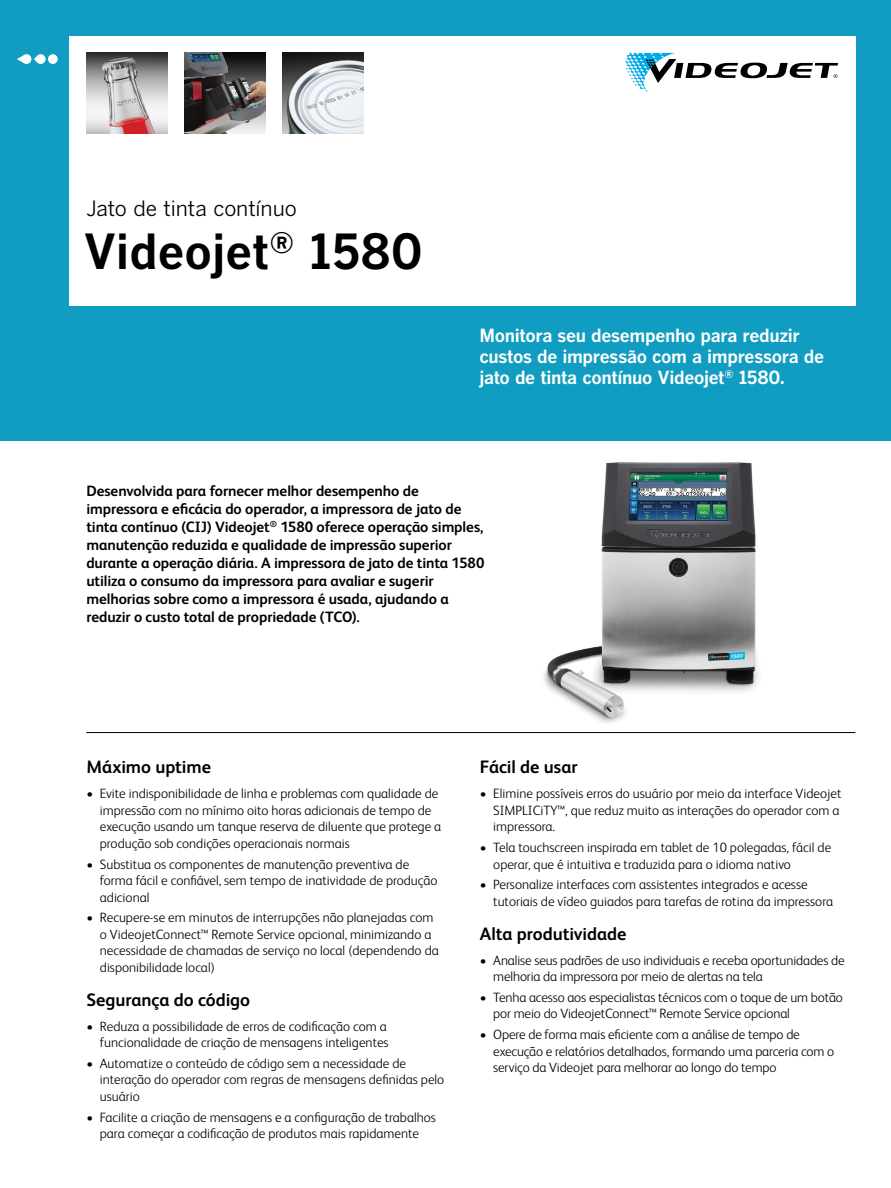
<style>
.page{position:relative;width:891px;height:1188px;background:#fff}
.page>*{position:absolute;margin:0;border:0;box-sizing:border-box;transform-origin:0 0}
.t1{font:700 48px "Benton Gothic";color:#000}
.t2{font:21px "Benton Gothic";letter-spacing:-.005em;color:#000}
.t3{font:700 18px/21px "Benton Gothic";letter-spacing:-.02em;color:#fff}
.t4{font:700 18px "FS Albert Pro";letter-spacing:-.005em;color:#000}
.t5{font:700 15px/18px "FS Albert Pro";letter-spacing:-.005em;color:#000}
.t6{font:300 13.5px/16.5px "FS Albert Pro";color:#000}
</style>
<div class="page">
<div style="left:0;top:0;width:891px;height:441px;background:#109dc1"></div>
<div style="left:69px;top:36px;width:786px;height:270px;background:#fff"></div>
<div style="left:48px;top:54px;width:10px;height:10px;background:#fff;border-radius:50%"></div>
<svg style="left:17px;top:54px;width:29px;height:10px"></svg>
<hr style="left:86px;top:732px;width:769px;height:1px;background:#000">
<img style="left:283px;top:53px;width:81px;height:81px">
<img style="left:86px;top:53px;width:81px;height:81px">
<svg style="left:625px;top:53px;width:213px;height:39px"></svg>
<img style="left:543px;top:462px;width:216px;height:261px">
<img style="left:185px;top:53px;width:81px;height:81px">
<h2 class="t2" style="left:86px;top:197px;width:212px">Jato de tinta contínuo</h2>
<h1 class="t1" style="left:84px;top:224px;width:341px">Videojet<sup>®</sup> 1580</h1>
<h3 class="t3" style="left:480px;top:325px;width:346px">Monitora seu desempenho para reduzir custos de impressão com a impressora de jato de tinta contínuo Videojet<sup>®</sup> 1580.</h3>
<p class="t5" style="left:86px;top:481px;width:400px">Desenvolvida para fornecer melhor desempenho de impressora e eficácia do operador, a impressora de jato de tinta contínuo (CIJ) Videojet<sup>®</sup> 1580 oferece operação simples, manutenção reduzida e qualidade de impressão superior durante a operação diária. A impressora de jato de tinta 1580 utiliza o consumo da impressora para avaliar e sugerir melhorias sobre como a impressora é usada, ajudando a reduzir o custo total de propriedade (TCO).</p>
<h3 class="t4" style="left:86px;top:755px;width:126px">Máximo uptime</h3>
<p class="t6" style="left:100px;top:785px;width:343px;text-indent:-14px">• Evite indisponibilidade de linha e problemas com qualidade de impressão com no mínimo oito horas adicionais de tempo de execução usando um tanque reserva de diluente que protege a produção sob condições operacionais normais</p>
<p class="t6" style="left:100px;top:855px;width:339px;text-indent:-14px">• Substitua os componentes de manutenção preventiva de forma fácil e confiável, sem tempo de inatividade de produção adicional</p>
<p class="t6" style="left:100px;top:909px;width:340px;text-indent:-14px">• Recupere-se em minutos de interrupções não planejadas com o VideojetConnect™ Remote Service opcional, minimizando a necessidade de chamadas de serviço no local (dependendo da disponibilidade local)</p>
<h3 class="t4" style="left:86px;top:987px;width:165px">Segurança do código</h3>
<p class="t6" style="left:86px;top:1017px;width:304px;text-align:right">• Reduza a possibilidade de erros de codificação com a funcionalidade de criação de mensagens inteligentes</p>
<p class="t6" style="left:100px;top:1054px;width:346px;text-indent:-14px">• Automatize o conteúdo de código sem a necessidade de interação do operador com regras de mensagens definidas pelo usuário</p>
<p class="t6" style="left:86px;top:1108px;width:351px;text-align:center">• Facilite a criação de mensagens e a configuração de trabalhos para começar a codificação de produtos mais rapidamente</p>
<h3 class="t4" style="left:480px;top:755px;width:99px">Fácil de usar</h3>
<p class="t6" style="left:493px;top:785px;width:350px;text-indent:-14px">• Elimine possíveis erros do usuário por meio da interface Videojet<br>SIMPLICiTY™, que reduz muito as interações do operador com a impressora.</p>
<p class="t6" style="left:493px;top:838px;width:339px;text-indent:-14px">• Tela touchscreen inspirada em tablet de 10 polegadas, fácil de operar, que é intuitiva e traduzida para o idioma nativo</p>
<p class="t6" style="left:493px;top:876px;width:341px;text-indent:-14px">• Personalize interfaces com assistentes integrados e acesse tutoriais de vídeo guiados para tarefas de rotina da impressora</p>
<h3 class="t4" style="left:480px;top:921px;width:148px">Alta produtividade</h3>
<p class="t6" style="left:493px;top:951px;width:353px;text-indent:-14px">• Analise seus padrões de uso individuais e receba oportunidades de melhoria da impressora por meio de alertas na tela</p>
<p class="t6" style="left:493px;top:988px;width:351px;text-indent:-14px">• Tenha acesso aos especialistas técnicos com o toque de um botão por meio do VideojetConnect™ Remote Service opcional</p>
<p class="t6" style="left:493px;top:1026px;width:342px;text-indent:-14px">• Opere de forma mais eficiente com a análise de tempo de execução e relatórios detalhados, formando uma parceria com o serviço da Videojet para melhorar ao longo do tempo</p>
</div>
